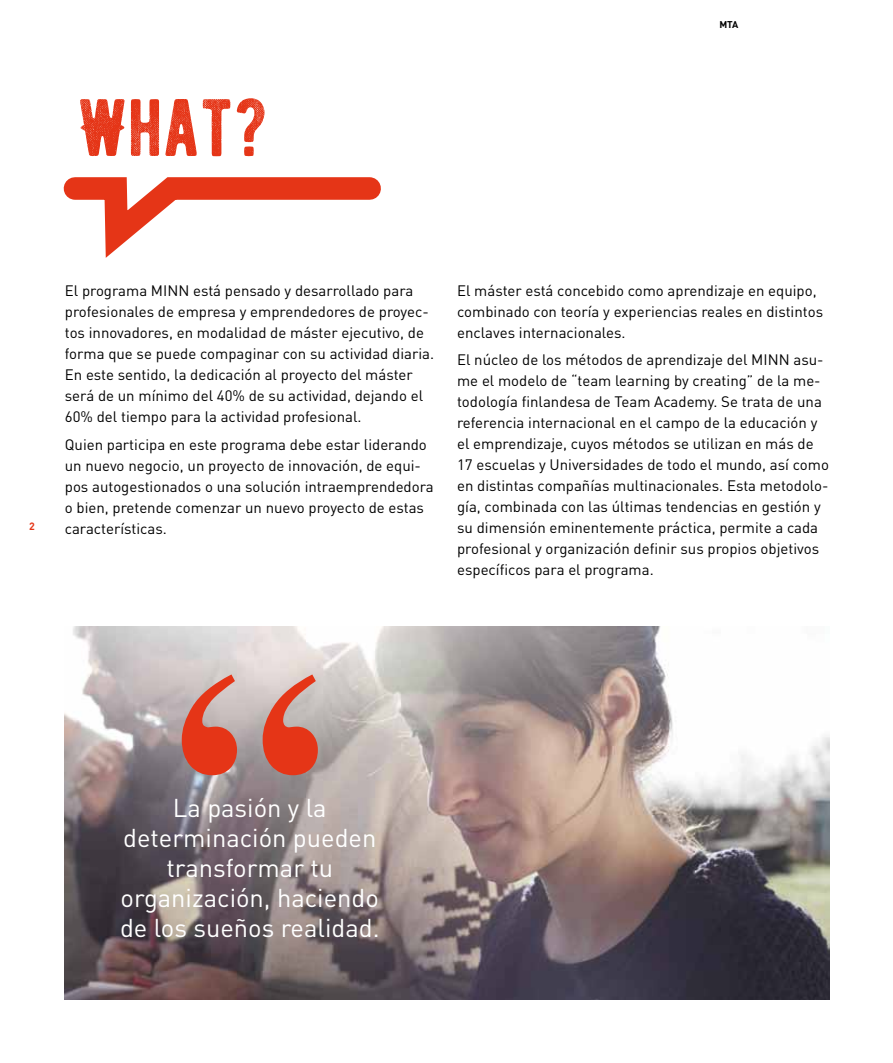
<style>
.page{position:relative;width:893px;height:1063px;background:#fff}
.page>*{position:absolute;margin:0;border:0;box-sizing:border-box;transform-origin:0 0}
.t1{font:81px "BERNIER Distressed";color:#e53517}
.t2{font:25.5px/30px "DIN Pro";color:#fff;text-align:center}
.t3{font:15px/21px "DIN Pro";color:#000}
.t4{font:700 10.5px "DIN Pro";color:#e53517}
.t5{font:700 9.75px "DIN Pro";color:#000}
</style>
<div class="page">
<svg style="left:63px;top:177px;width:318px;height:81px"></svg>
<img style="left:64px;top:627px;width:765px;height:372px">
<svg style="left:182px;top:674px;width:136px;height:101px;background:#cf7e71"></svg>
<h1 class="t1" style="left:77px;top:77px;width:192px">What?</h1>
<p class="t5" style="left:719px;top:18px;width:21px">MTA</p>
<p class="t4" style="left:29px;top:519px;width:7px">2</p>
<p class="t3" style="left:65px;top:280px;width:371px">El programa MINN está pensado y desarrollado para profesionales de empresa y emprendedores de proyec&shy;tos innovadores, en modalidad de máster ejecutivo, de forma que se puede compaginar con su actividad diaria.<br>En este sentido, la dedicación al proyecto del máster será de un mínimo del 40% de su actividad, dejando el 60% del tiempo para la actividad profesional.</p>
<p class="t3" style="left:65px;top:433px;width:370px">Quien participa en este programa debe estar liderando un nuevo negocio, un proyecto de innovación, de equi&shy;pos autogestionados o una solución intraemprendedora o bien, pretende comenzar un nuevo proyecto de estas características.</p>
<p class="t3" style="left:457px;top:279px;width:367px">El máster está concebido como aprendizaje en equipo, combinado con teoría y experiencias reales en distintos enclaves internacionales.</p>
<p class="t3" style="left:457px;top:349px;width:373px">El núcleo de los métodos de aprendizaje del MINN asu&shy;me el modelo de “team learning by creating” de la me&shy;todología finlandesa de Team Academy. Se trata de una referencia internacional en el campo de la educación y el emprendizaje, cuyos métodos se utilizan en más de 17 escuelas y Universidades de todo el mundo, así como en distintas compañías multinacionales. Esta metodolo&shy;gía, combinada con las últimas tendencias en gestión y su dimensión eminentemente práctica, permite a cada profesional y organización definir sus propios objetivos específicos para el programa.</p>
<h2 class="t2" style="left:120px;top:791px;width:261px">La pasión y la determinación pueden transformar tu organización, haciendo de los sueños realidad.</h2>
</div>
